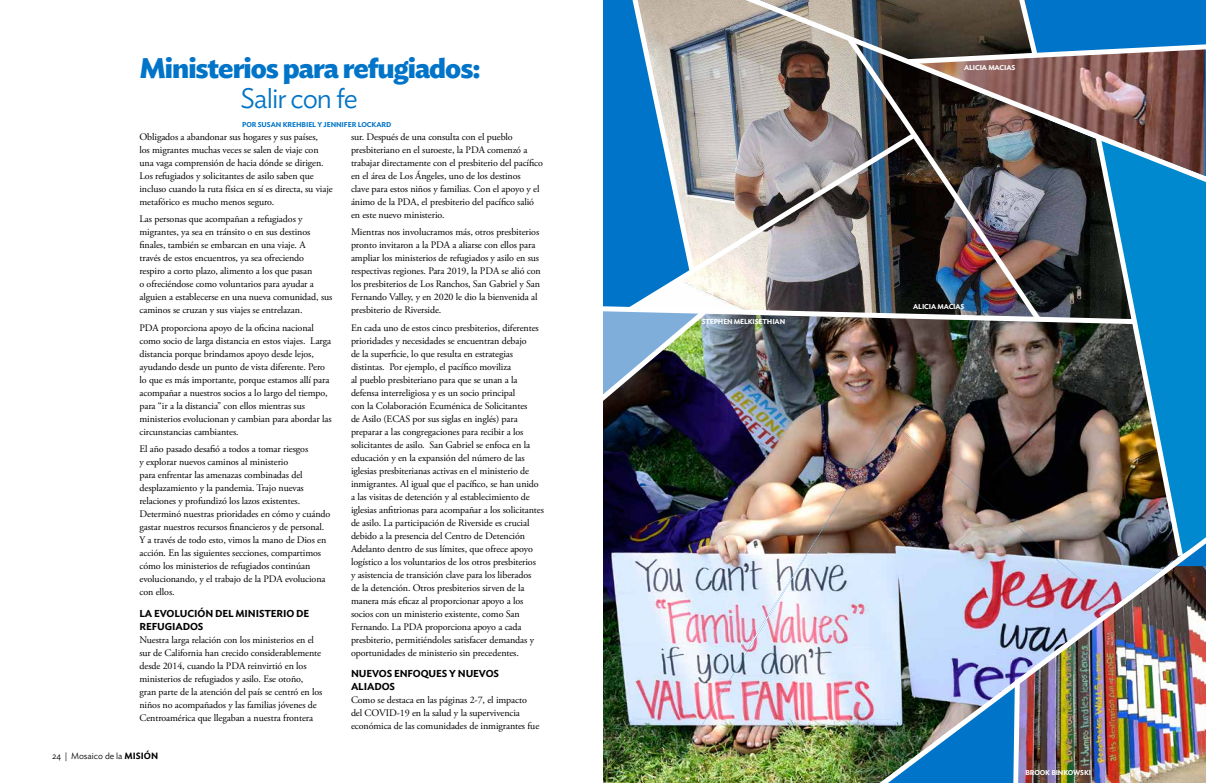
<style>
.page{position:relative;width:1206px;height:783px;background:#fff}
.page>*{position:absolute;margin:0;border:0;box-sizing:border-box;transform-origin:0 0}
.t1{font:700 28px "Ideal Sans";letter-spacing:-.035em;color:#0074c8}
.t2{font:300 28px "Ideal Sans";letter-spacing:-.035em;color:#0074c8}
.t3{font:10px/13px "Adobe Garamond Pro";letter-spacing:-.01em;color:#000}
.t4{font:600 10px/13px "Ideal Sans";letter-spacing:-.01em;color:#000}
.t5{font:300 9px "Ideal Sans";color:#000}
.t6{font:600 7px "Ideal Sans";letter-spacing:-.02em;color:#fff}
.t7{font:600 7px "Ideal Sans";letter-spacing:-.01em;color:#0074c8}
.s1{font-weight:600}
</style>
<div class="page">
<img style="left:603px;top:413px;width:287px;height:370px">
<img style="left:666px;top:421px;width:426px;height:362px">
<div style="left:1186px;top:413px;width:20px;height:100px;background:#0089ce"></div>
<img style="left:1092px;top:413px;width:94px;height:100px">
<img style="left:853px;top:513px;width:353px;height:270px">
<svg style="left:1011px;top:675px;width:11px;height:108px"></svg>
<img style="left:603px;top:0;width:603px;height:413px">
<h1 class="t1" style="left:140px;top:46px;width:343px">Ministerios para refugiados:</h1>
<h1 class="t2" style="left:241px;top:77px;width:119px">Salir con fe</h1>
<p class="t7" style="left:242px;top:119px;width:151px">POR SUSAN KREHBIEL Y JENNIFER LOCKARD</p>
<p class="t3" style="left:140px;top:130px;width:195px">Obligados a abandonar sus hogares y sus países,<br>los migrantes muchas veces se salen de viaje con una vaga comprensión de hacia dónde se dirigen.<br>Los refugiados y solicitantes de asilo saben que incluso cuando la ruta física en sí es directa, su viaje metafórico es mucho menos seguro.</p>
<p class="t3" style="left:140px;top:213px;width:194px">Las personas que acompañan a refugiados y migrantes, ya sea en tránsito o en sus destinos finales, también se embarcan en una viaje. A<br>través de estos encuentros, ya sea ofreciendo<br>respiro a corto plazo, alimento a los que pasan<br>o ofreciéndose como voluntarios para ayudar a alguien a establecerse en una nueva comunidad, sus caminos se cruzan y sus viajes se entrelazan.</p>
<p class="t3" style="left:140px;top:321px;width:194px">PDA proporciona apoyo de la oficina nacional como socio de larga distancia en estos viajes. Larga distancia porque brindamos apoyo desde lejos, ayudando desde un punto de vista diferente. Pero lo que es más importante, porque estamos allí para acompañar a nuestros socios a lo largo del tiempo, para “ir a la distancia” con ellos mientras sus ministerios evolucionan y cambian para abordar las circunstancias cambiantes.</p>
<p class="t3" style="left:140px;top:443px;width:192px">El año pasado desafió a todos a tomar riesgos<br>y explorar nuevos caminos al ministerio<br>para enfrentar las amenazas combinadas del desplazamiento y la pandemia. Trajo nuevas relaciones y profundizó los lazos existentes.<br>Determinó nuestras prioridades en cómo y cuándo gastar nuestros recursos financieros y de personal.<br>Y a través de todo esto, vimos la mano de Dios en acción. En las siguientes secciones, compartimos cómo los ministerios de refugiados continúan evolucionando, y el trabajo de la PDA evoluciona con ellos.</p>
<p class="t4" style="left:140px;top:606px;width:171px">LA EVOLUCIÓN DEL MINISTERIO DE<br>REFUGIADOS</p>
<p class="t3" style="left:140px;top:633px;width:184px">Nuestra larga relación con los ministerios en el sur de California han crecido considerablemente desde 2014, cuando la PDA reinvirtió en los ministerios de refugiados y asilo. Ese otoño, gran parte de la atención del país se centró en los niños no acompañados y las familias jóvenes de Centroamérica que llegaban a nuestra frontera</p>
<p class="t5" style="left:52px;top:749px;width:107px">24 | Mosaico de la <span class="s1">MISIÓN</span></p>
<p class="t3" style="left:351px;top:130px;width:193px">sur. Después de una consulta con el pueblo presbiteriano en el suroeste, la PDA comenzó a trabajar directamente con el presbiterio del pacífico en el área de Los Ángeles, uno de los destinos<br>clave para estos niños y familias. Con el apoyo y el ánimo de la PDA, el presbiterio del pacífico salió en este nuevo ministerio.</p>
<p class="t3" style="left:351px;top:226px;width:191px">Mientras nos involucramos más, otros presbiterios pronto invitaron a la PDA a aliarse con ellos para ampliar los ministerios de refugiados y asilo en sus respectivas regiones. Para 2019, la PDA se alió con los presbiterios de Los Ranchos, San Gabriel y San Fernando Valley, y en 2020 le dio la bienvenida al presbiterio de Riverside.</p>
<p class="t3" style="left:351px;top:321px;width:195px">En cada uno de estos cinco presbiterios, diferentes prioridades y necesidades se encuentran debajo<br>de la superficie, lo que resulta en estrategias distintas. Por ejemplo, el pacífico moviliza<br>al pueblo presbiteriano para que se unan a la defensa interreligiosa y es un socio principal<br>con la Colaboración Ecuménica de Solicitantes<br>de Asilo (ECAS por sus siglas en inglés) para preparar a las congregaciones para recibir a los solicitantes de asilo. San Gabriel se enfoca en la educación y en la expansión del número de las iglesias presbiterianas activas en el ministerio de inmigrantes. Al igual que el pacífico, se han unido a las visitas de detención y al establecimiento de iglesias anfitrionas para acompañar a los solicitantes de asilo. La participación de Riverside es crucial debido a la presencia del Centro de Detención Adelanto dentro de sus límites, que ofrece apoyo logístico a los voluntarios de los otros presbiterios<br>y asistencia de transición clave para los liberados<br>de la detención. Otros presbiterios sirven de la manera más eficaz al proporcionar apoyo a los socios con un ministerio existente, como San Fernando. La PDA proporciona apoyo a cada presbiterio, permitiéndoles satisfacer demandas y oportunidades de ministerio sin precedentes.</p>
<p class="t4" style="left:351px;top:666px;width:150px">NUEVOS ENFOQUES Y NUEVOS<br>ALIADOS</p>
<p class="t3" style="left:351px;top:694px;width:190px">Como se destaca en las páginas 2-7, el impacto del COVID-19 en la salud y la supervivencia económica de las comunidades de inmigrantes fue</p>
<p class="t6" style="left:702px;top:316px;width:85px">STEPHEN MELKISETHIAN</p>
<p class="t6" style="left:964px;top:62px;width:53px">ALICIA MACIAS</p>
<p class="t6" style="left:913px;top:301px;width:53px">ALICIA MACIAS</p>
<p class="t6" style="left:1026px;top:767px;width:67px">BROOK BINKOWSKI</p>
</div>
